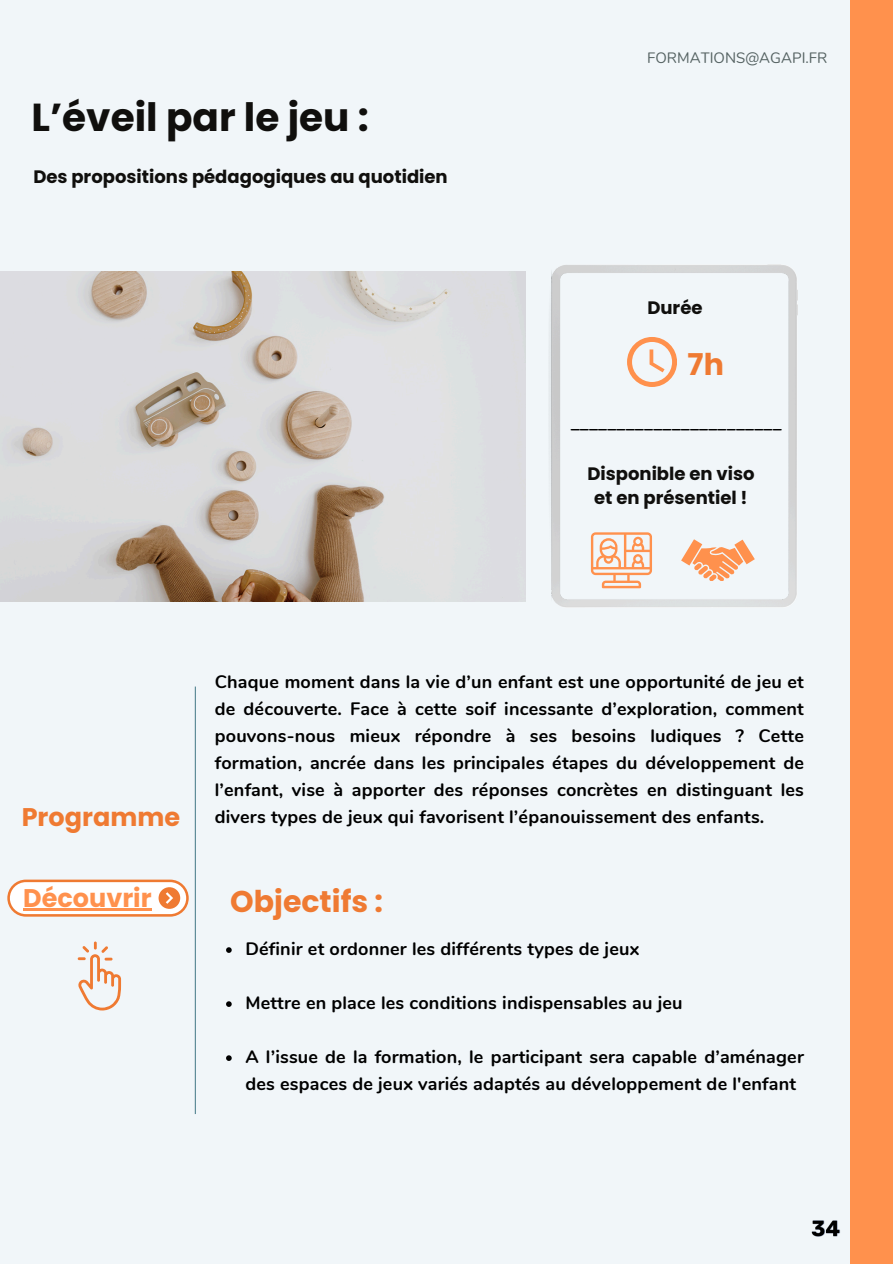
<style>
.page{position:relative;width:893px;height:1264px;background:#fff}
.page>*{position:absolute;margin:0;border:0;box-sizing:border-box;transform-origin:0 0}
.t1{font:700 39px "Poppins";color:#100f0d}
.t2{font:700 30px "Poppins";color:#ef7a32}
.t3{font:700 25.5px "Poppins";color:#ef7a32}
.t4{font:700 25.5px "Poppins";color:#ff914d}
.t5{font:700 18px/27px "Nunito";letter-spacing:.01em;color:#000;text-align:justify}
.t6{font:700 18px/24.8px "Poppins";color:#100f0d;text-align:center}
.t7{font:15px "Nunito";color:#556262}
</style>
<div class="page">
<div style="left:0;top:0;width:892px;height:1263px;background:#f1f6f9"></div>
<img style="left:0;top:271px;width:525px;height:330px">
<hr style="left:195px;top:686px;width:1px;height:427px;background:#558592">
<div style="left:850px;top:0;width:42px;height:1263px;background:#ff914d"></div>
<img style="left:549px;top:264px;width:248px;height:344px">
<svg style="left:627px;top:337px;width:49px;height:49px"></svg>
<svg style="left:591px;top:532px;width:61px;height:56px"></svg>
<svg style="left:681px;top:539px;width:73px;height:42px"></svg>
<svg style="left:7px;top:879px;width:181px;height:37px"></svg>
<svg style="left:226px;top:947px;width:6px;height:5px"></svg>
<svg style="left:226px;top:1001px;width:6px;height:5px"></svg>
<svg style="left:226px;top:1055px;width:6px;height:5px"></svg>
<img style="left:811px;top:1220px;width:29px;height:17px">
<hr style="left:23px;top:908px;width:129px;height:3px;background:#ff914d">
<svg style="left:78px;top:941px;width:43px;height:69px"></svg>
<h1 class="t1" style="left:31px;top:90px;width:339px">L’éveil par le jeu :</h1>
<p class="t6" style="left:33px;top:164px;width:416px">Des propositions pédagogiques au quotidien</p>
<h3 class="t7" style="left:647px;top:48px;width:182px">FORMATIONS@AGAPI.FR</h3>
<p class="t6" style="left:647px;top:295px;width:57px">Durée</p>
<h4 class="t2" style="left:687px;top:344px;width:38px">7h</h4>
<h4 class="t5" style="left:570px;top:410px;width:212px">_______________________</h4>
<h3 class="t6" style="left:587px;top:461px;width:169px">Disponible en viso et en présentiel !</h3>
<h4 class="t3" style="left:22px;top:799px;width:160px">Programme</h4>
<p class="t4" style="left:23px;top:879px;width:130px">Découvrir</p>
<p class="t5" style="left:215px;top:668px;width:590px">Chaque moment dans la vie d’un enfant est une opportunité de jeu et de découverte. Face à cette soif incessante d’exploration, comment pouvons-nous mieux répondre à ses besoins ludiques ? Cette formation, ancrée dans les principales étapes du développement de l’enfant, vise à apporter des réponses concrètes en distinguant les divers types de jeux qui favorisent l’épanouissement des enfants.</p>
<p class="t2" style="left:230px;top:880px;width:154px">Objectifs :</p>
<h2 class="t5" style="left:245px;top:935px;width:395px">Définir et ordonner les différents types de jeux</h2>
<h4 class="t5" style="left:245px;top:989px;width:438px">Mettre en place les conditions indispensables au jeu</h4>
<p class="t5" style="left:245px;top:1043px;width:560px">A l’issue de la formation, le participant sera capable d’aménager des espaces de jeux variés adaptés au développement de l'enfant</p>
</div>
